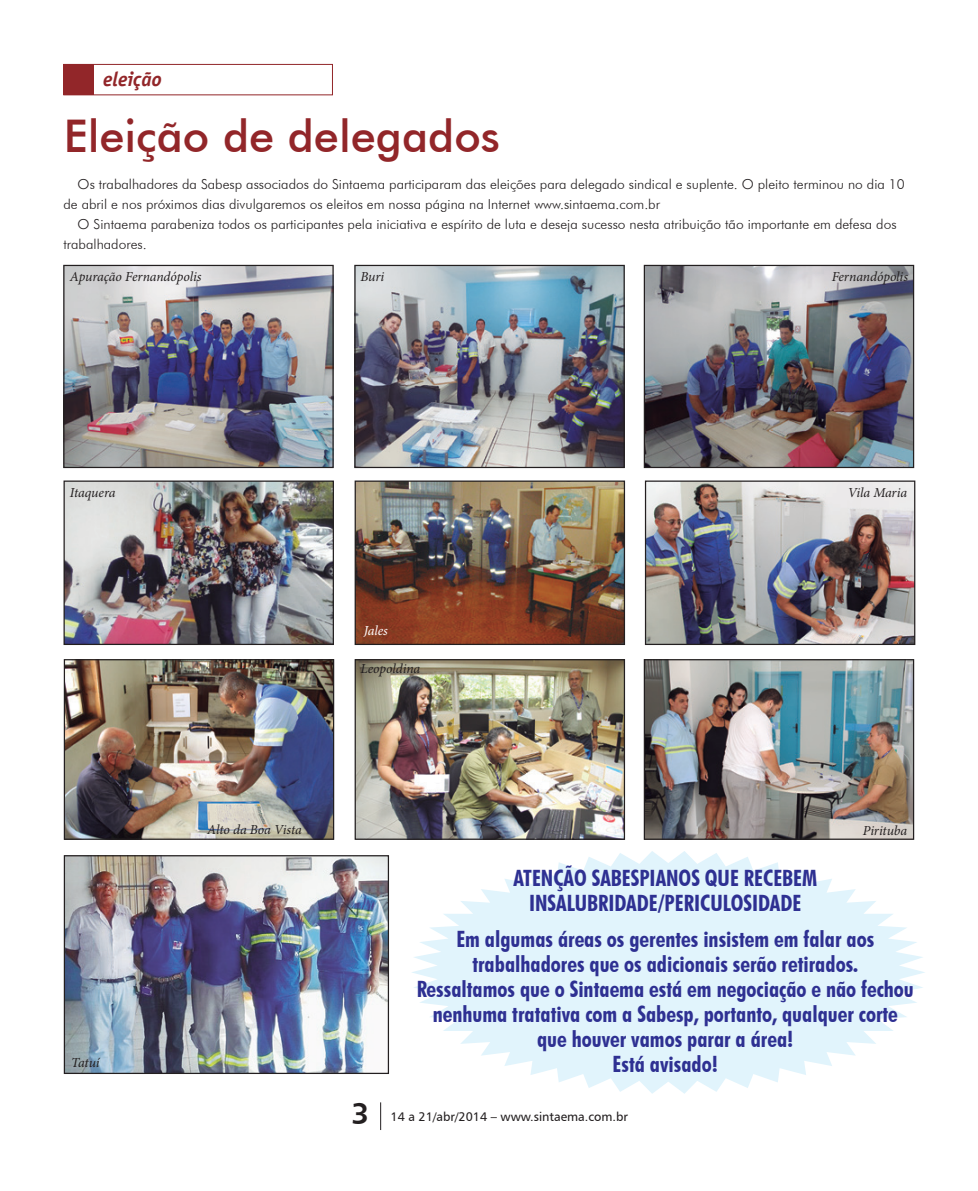
<style>
.page{position:relative;width:978px;height:1191px;background:#fff}
.page>*{position:absolute;margin:0;border:0;box-sizing:border-box;transform-origin:0 0}
.Título_OK{font:500 45px "Futura BT";color:#922629}
.t1{font:30px "Humanist 777 BT Bold B";color:#231f20}
.t2{font:700 condensed 22.5px/25px "Futura BT";color:#2e3092;text-align:center}
.t3{font:italic 700 20px "Officina Sans";color:#922629}
.Texto_OK{font:300 13.75px/20px "Futura BT";color:#231f20}
.Legenda{font:italic 13.75px "Minion Pro";letter-spacing:-.01em;color:#231f20}
.Legenda-2{font:italic 13.75px "Minion Pro";letter-spacing:-.01em;color:#fff}
.t4{font:12.5px "Humanist 777 BT Roman B";color:#231f20}
</style>
<div class="page">
<svg style="left:380px;top:1102px;width:1px;height:28px"></svg>
<svg style="left:412px;top:851px;width:513px;height:242px;fill:#e1f4fc"></svg>
<div style="left:63px;top:64px;width:270px;height:31px;background:#fff;border:1px solid #922629"></div>
<div style="left:64px;top:64px;width:30px;height:31px;background:#922629"></div>
<img style="left:65px;top:267px;width:267px;height:199px">
<div style="left:63px;top:265px;width:271px;height:203px;border:1px solid #231f20"></div>
<img style="left:66px;top:482px;width:266px;height:161px">
<div style="left:64px;top:480px;width:270px;height:165px;border:1px solid #231f20"></div>
<img style="left:66px;top:661px;width:266px;height:177px">
<div style="left:64px;top:659px;width:270px;height:181px;border:1px solid #231f20"></div>
<img style="left:357px;top:661px;width:266px;height:177px">
<div style="left:355px;top:659px;width:270px;height:181px;border:1px solid #231f20"></div>
<img style="left:646px;top:661px;width:266px;height:177px">
<div style="left:644px;top:659px;width:270px;height:181px;border:1px solid #231f20"></div>
<img style="left:647px;top:482px;width:266px;height:161px">
<div style="left:645px;top:480px;width:270px;height:165px;border:1px solid #231f20"></div>
<img style="left:356px;top:267px;width:267px;height:199px">
<div style="left:354px;top:265px;width:271px;height:203px;border:1px solid #231f20"></div>
<img style="left:357px;top:482px;width:266px;height:161px">
<div style="left:355px;top:480px;width:270px;height:165px;border:1px solid #231f20"></div>
<img style="left:646px;top:267px;width:266px;height:199px">
<div style="left:644px;top:265px;width:270px;height:203px;border:1px solid #231f20"></div>
<img style="left:66px;top:857px;width:321px;height:215px">
<div style="left:64px;top:855px;width:325px;height:219px;border:1px solid #231f20"></div>
<p class="t3" style="left:103px;top:67px;width:60px">eleição</p>
<p class="Título_OK" style="left:64px;top:108px;width:438px">Eleição de delegados</p>
<p class="Texto_OK" style="left:63px;top:174px;width:843px;text-indent:14px">Os trabalhadores da Sabesp associados do Sintaema participaram das eleições para delegado sindical e suplente. O pleito terminou no dia 10 de abril e nos próximos dias divulgaremos os eleitos em nossa página na Internet www.sintaema.com.br</p>
<p class="Texto_OK" style="left:63px;top:214px;width:835px;text-indent:14px">O Sintaema parabeniza todos os participantes pela iniciativa e espírito de luta e deseja sucesso nesta atribuição tão importante em defesa dos trabalhadores.</p>
<p class="Legenda" style="left:832px;top:268px;width:78px">Fernandópolis</p>
<p class="Legenda" style="left:70px;top:268px;width:133px">Apuração Fernandópolis</p>
<p class="Legenda" style="left:361px;top:268px;width:25px">Buri</p>
<p class="Legenda" style="left:70px;top:484px;width:47px">Itaquera</p>
<p class="Legenda" style="left:71px;top:1053px;width:30px">Tatuí</p>
<p class="Legenda-2" style="left:364px;top:621px;width:25px">Jales</p>
<p class="Legenda" style="left:361px;top:659px;width:61px">Leopoldina</p>
<p class="Legenda" style="left:848px;top:484px;width:61px">Vila Maria</p>
<p class="Legenda" style="left:207px;top:820px;width:96px">Alto da Boa Vista</p>
<p class="Legenda" style="left:863px;top:820px;width:46px">Pirituba</p>
<p class="t2" style="left:513px;top:865px;width:305px">ATENÇÃO SABESPIANOS QUE RECEBEM<br>INSALUBRIDADE/PERICULOSIDADE</p>
<p class="t2" style="left:456px;top:926px;width:419px">Em algumas áreas os gerentes insistem em falar aos trabalhadores que os adicionais serão retirados.</p>
<p class="t2" style="left:417px;top:976px;width:499px">Ressaltamos que o Sintaema está em negociação e não fechou nenhuma tratativa com a Sabesp, portanto, qualquer corte que houver vamos parar a área!</p>
<p class="t2" style="left:613px;top:1051px;width:107px">Está avisado!</p>
<p class="t1" style="left:351px;top:1094px;width:19px">3</p>
<p class="t4" style="left:391px;top:1108px;width:239px">14 a 21/abr/2014 – www.sintaema.com.br</p>
</div>
